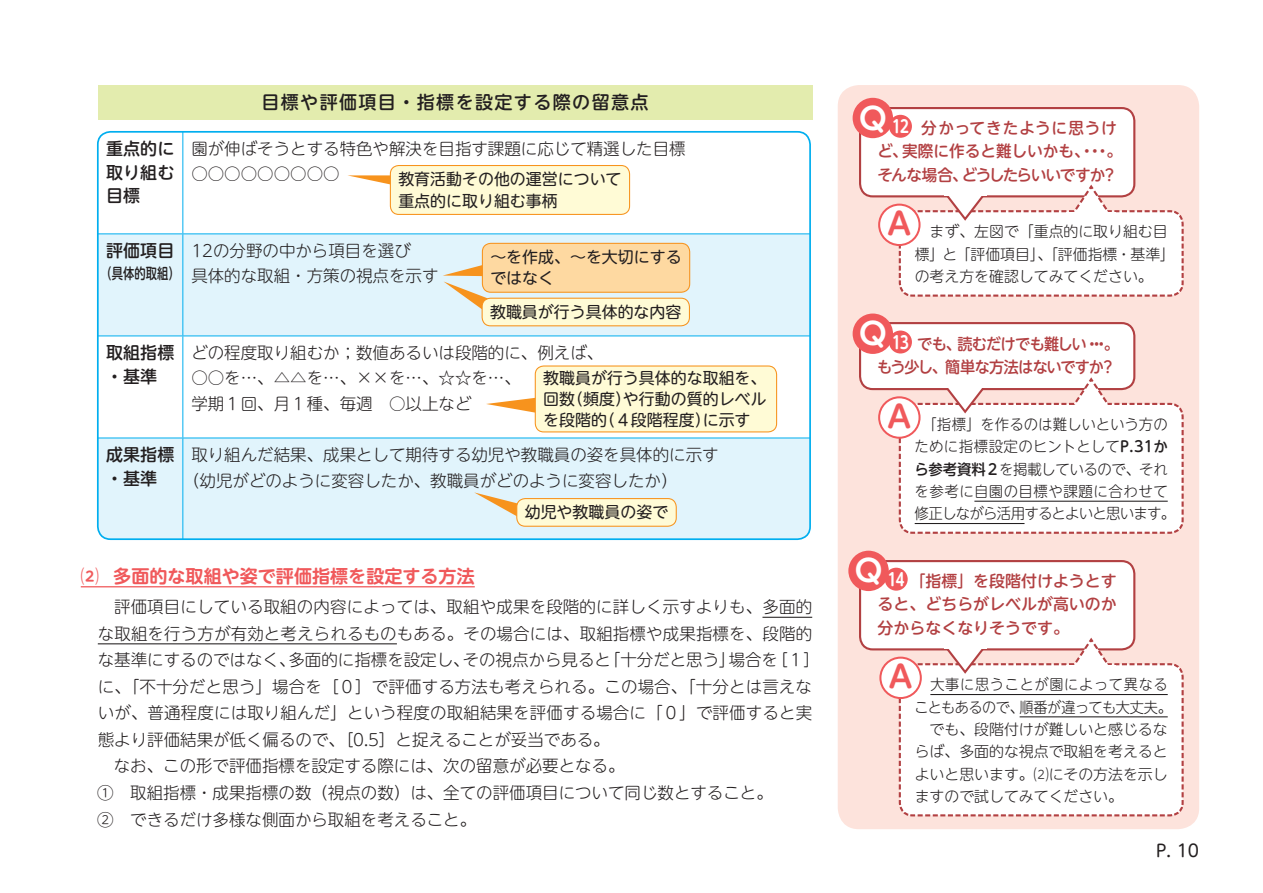
<style>
.page{position:relative;width:1263px;height:893px;background:#fff}
.page>*{position:absolute;margin:0;border:0;box-sizing:border-box;transform-origin:0 0}
.t1{font:700 30.3px "UD Shin M Go Pr 6 N De";color:#f0595b}
.t2{font:700 18px "UD Shin M Go Pr 6 N De";color:#f0595b}
.t3{font:500 18px "UD Shin M Go Pr 6 N";letter-spacing:.075em;color:#231f20}
.t4{font:700 17.25px "UD Shin M Go Pr 6 N De";color:#fff}
.t5{font:500 16.95px/23.4px "UD Shin M Go Pr 6 N";color:#231f20}
.t6{font:16.95px "UD Shin M Go Pr 6 N";color:#231f20}
.t7{font:300 16.5px/25.5px "UD Shin M Go Pr 6 N";color:#231f20}
.t8{font:15.9px/21.3px "UD Shin M Go Pr 6 N";color:#231f20}
.t9{font:500 15.9px/23.4px "UD Shin M Go Pr 6 N";color:#b24042;text-align:justify}
.t10{font:500 15.9px/23.4px "UD Shin M Go Pr 6 N";letter-spacing:-.05em;color:#b24042;text-align:right;scale:.95 1}
.t11{font:300 14.85px/22.4px "UD Shin M Go Pr 6 N";color:#231f20}
.t12{font:300 14.85px/22.4px "UD Shin M Go Pr 6 N";color:#231f20;scale:.95 1}
.t13{font:500 14.85px "UD Shin M Go Pr 6 N";color:#231f20;scale:.76 1}
.s1{font-weight:500}
</style>
<div class="page">
<div style="left:838px;top:85px;width:361px;height:744px;background:#fde3dc;border-radius:21px"></div>
<div style="left:860px;top:561px;width:274px;height:88px;background:#fff;border-radius:13px"></div>
<div style="left:859px;top:560px;width:276px;height:90px;border:2px solid #b24042;border-radius:13px"></div>
<div style="left:880px;top:658px;width:41px;height:40px;background:#fff;border-radius:50%"></div>
<div style="left:879px;top:657px;width:43px;height:42px;border:2px solid #f0595b;border-radius:50%"></div>
<svg style="left:898px;top:636px;width:286px;height:181px;background:#faf3f3"></svg>
<div style="left:1066px;top:665px;width:50px;height:6px;background:#fff"></div>
<div style="left:848px;top:551px;width:41px;height:40px;background:#f0595b;border-radius:50%"></div>
<div style="left:885px;top:568px;width:23px;height:23px;background:#f0595b;border-radius:50%"></div>
<div style="left:860px;top:108px;width:274px;height:88px;background:#fff;border-radius:13px"></div>
<div style="left:859px;top:107px;width:276px;height:90px;border:2px solid #b24042;border-radius:13px"></div>
<div style="left:879px;top:205px;width:40px;height:40px;background:#fff;border-radius:50%"></div>
<div style="left:878px;top:204px;width:42px;height:42px;border:2px solid #f0595b;border-radius:50%"></div>
<svg style="left:898px;top:183px;width:286px;height:114px"></svg>
<div style="left:1066px;top:212px;width:50px;height:6px;background:#fff"></div>
<div style="left:853px;top:98px;width:40px;height:40px;background:#f0595b;border-radius:50%"></div>
<div style="left:889px;top:115px;width:23px;height:23px;background:#f0595b;border-radius:50%"></div>
<div style="left:860px;top:323px;width:274px;height:66px;background:#fff;border-radius:13px"></div>
<div style="left:859px;top:322px;width:276px;height:68px;border:2px solid #b24042;border-radius:13px"></div>
<div style="left:879px;top:397px;width:40px;height:41px;background:#fff;border-radius:50%"></div>
<div style="left:878px;top:396px;width:42px;height:43px;border:2px solid #f0595b;border-radius:50%"></div>
<svg style="left:898px;top:375px;width:286px;height:159px"></svg>
<div style="left:1066px;top:405px;width:50px;height:6px;background:#fff"></div>
<div style="left:853px;top:314px;width:40px;height:40px;background:#f0595b;border-radius:50%"></div>
<div style="left:889px;top:331px;width:23px;height:22px;background:#f0595b;border-radius:50%"></div>
<div style="left:98px;top:85px;width:714px;height:34px;background:#e3ecae"></div>
<div style="left:100px;top:234px;width:708px;height:101px;background:#e1f4fc"></div>
<div style="left:98px;top:439px;width:712px;height:100px;background:#e1f4fc"></div>
<hr style="left:182px;top:132px;width:1px;height:101px;background:#00aeef">
<hr style="left:98px;top:233px;width:85px;height:1px;background:#00aeef">
<hr style="left:183px;top:233px;width:627px;height:1px;background:#00aeef">
<hr style="left:182px;top:234px;width:1px;height:101px;background:#00aeef">
<hr style="left:98px;top:335px;width:85px;height:1px;background:#00aeef">
<hr style="left:183px;top:335px;width:627px;height:1px;background:#00aeef">
<hr style="left:182px;top:336px;width:1px;height:102px;background:#00aeef">
<hr style="left:98px;top:438px;width:85px;height:1px;background:#00aeef">
<hr style="left:183px;top:438px;width:627px;height:1px;background:#00aeef">
<hr style="left:182px;top:438px;width:1px;height:101px;background:#00aeef">
<div style="left:97px;top:131px;width:714px;height:409px;border:2px solid #00aeef;border-radius:13px"></div>
<hr style="left:81px;top:586px;width:394px;height:1px;background:#f0595b">
<hr style="left:762px;top:617px;width:50px;height:1px;background:#231f20">
<hr style="left:98px;top:643px;width:299px;height:1px;background:#231f20">
<svg style="left:348px;top:175px;width:42px;height:10px"></svg>
<svg style="left:474px;top:492px;width:49px;height:27px"></svg>
<svg style="left:486px;top:396px;width:49px;height:20px"></svg>
<svg style="left:443px;top:263px;width:46px;height:50px;background:#e6dcc5"></svg>
<div style="left:390px;top:166px;width:240px;height:48px;background:#fffbd6;border-radius:9px"></div>
<div style="left:390px;top:165px;width:240px;height:50px;border:1px solid #f7931d;border-radius:9px"></div>
<div style="left:482px;top:243px;width:208px;height:49px;background:#fed9a1;border-radius:9px"></div>
<div style="left:482px;top:243px;width:208px;height:50px;border:1px solid #f7931d;border-radius:9px"></div>
<div style="left:482px;top:298px;width:207px;height:28px;background:#fffbd6;border-radius:9px"></div>
<div style="left:482px;top:298px;width:208px;height:28px;border:1px solid #f7931d;border-radius:9px"></div>
<div style="left:535px;top:366px;width:242px;height:66px;background:#fffbd6;border-radius:9px"></div>
<div style="left:535px;top:365px;width:242px;height:67px;border:1px solid #f7931d;border-radius:9px"></div>
<div style="left:517px;top:499px;width:159px;height:27px;background:#fffbd6;border-radius:9px"></div>
<div style="left:516px;top:498px;width:161px;height:29px;border:1px solid #f7931d;border-radius:9px"></div>
<p class="t3" style="left:261px;top:87px;width:389px">目標や評価項目・指標を設定する際の留意点</p>
<p class="t5" style="left:106px;top:136px;width:70px;text-align:justify">重点的に取り組む目標</p>
<p class="t7" style="left:191px;top:135px;width:496px">園が伸ばそうとする特色や解決を目指す課題に応じて精選した目標</p>
<p class="t7" style="left:191px;top:160px;width:150px">○○○○○○○○○</p>
<p class="t8" style="left:398px;top:168px;width:225px">教育活動その他の運営について重点的に取り組む事柄</p>
<p class="t5" style="left:106px;top:238px;width:70px">評価項目</p>
<p class="t13" style="left:101px;top:261px;width:106px">（具体的取組）</p>
<p class="t7" style="left:191px;top:237px;width:249px">12の分野の中から項目を選び<br>具体的な取組・方策の視点を示す</p>
<p class="t8" style="left:490px;top:246px;width:193px">～を作成、～を大切にするではなく</p>
<p class="t8" style="left:490px;top:300px;width:193px">教職員が行う具体的な内容</p>
<p class="t5" style="left:106px;top:340px;width:70px">取組指標・基準</p>
<p class="t7" style="left:191px;top:339px;width:413px">どの程度取り組むか；数値あるいは段階的に、例えば、</p>
<p class="t8" style="left:543px;top:366px;width:225px;text-align:justify">教職員が行う具体的な取組を、回数（頻度）や行動の質的レベルを段階的（４段階程度）に示す</p>
<p class="t7" style="left:191px;top:364px;width:331px">○○を…、△△を…、××を…、☆☆を…、学期１回、月１種、毎週　○以上など</p>
<p class="t5" style="left:106px;top:442px;width:70px">成果指標・基準</p>
<p class="t7" style="left:183px;top:441px;width:537px;text-indent:8px">取り組んだ結果、成果として期待する幼児や教職員の姿を具体的に示す（幼児がどのように変容したか、教職員がどのように変容したか）</p>
<p class="t8" style="left:525px;top:501px;width:145px">幼児や教職員の姿で</p>
<p class="t2" style="left:81px;top:560px;width:395px">⑵　多面的な取組や姿で評価指標を設定する方法</p>
<p class="t7" style="left:81px;top:593px;width:733px">　　評価項目にしている取組の内容によっては、取組や成果を段階的に詳しく示すよりも、多面的</p>
<p class="t7" style="left:98px;top:620px;width:716px">な取組を行う方が有効と考えられるものもある。その場合には、取組指標や成果指標を、段階的</p>
<p class="t7" style="left:98px;top:646px;width:724px">な基準にするのではなく、多面的に指標を設定し、その視点から見ると「十分だと思う」場合を［１］</p>
<p class="t7" style="left:98px;top:673px;width:716px">に、「不十分だと思う」場合を［０］で評価する方法も考えられる。この場合、「十分とは言えな</p>
<p class="t7" style="left:98px;top:699px;width:716px">いが、普通程度には取り組んだ」という程度の取組結果を評価する場合に「０」で評価すると実</p>
<p class="t7" style="left:98px;top:726px;width:513px">態より評価結果が低く偏るので、［0.5］と捉えることが妥当である。</p>
<p class="t7" style="left:81px;top:753px;width:545px">　　なお、この形で評価指標を設定する際には、次の留意が必要となる。</p>
<p class="t7" style="left:81px;top:779px;width:694px">　①　取組指標・成果指標の数（視点の数）は、全ての評価項目について同じ数とすること。</p>
<p class="t7" style="left:81px;top:806px;width:397px">　②　できるだけ多様な側面から取組を考えること。</p>
<p class="t4" style="left:858px;top:112px;width:52px"><sup>Ｑ</sup>12</p>
<p class="t9" style="left:877px;top:115px;width:246px;text-align:left;text-indent:44px">分かってきたように思うけど、実際に作ると難しいかも、・・・。そんな場合、どうしたらいいですか？</p>
<h1 class="t1" style="left:884px;top:198px;width:32px">Ａ</h1>
<p class="t11" style="left:915px;top:220px;width:262px">　まず、左図で「重点的に取り組む目標」と「評価項目」、「評価指標・基準」の考え方を確認してみてください。</p>
<p class="t4" style="left:858px;top:327px;width:52px"><sup>Ｑ</sup>13</p>
<p class="t10" style="left:877px;top:331px;width:256px">でも、読むだけでも難しい・・・。<br>もう少し、簡単な方法はないですか？</p>
<h1 class="t1" style="left:884px;top:391px;width:32px">Ａ</h1>
<p class="t11" style="left:914px;top:412px;width:262px;text-align:center">「指標」を作るのは難しいという方のために指標設定のヒントとして<span class="s1">P.31から参考資料２</span>を掲載しているので、それを参考に自園の目標や課題に合わせて修正しながら活用するとよいと思います。</p>
<p class="t4" style="left:853px;top:564px;width:52px"><sup>Ｑ</sup>14</p>
<p class="t9" style="left:878px;top:568px;width:241px;text-indent:24px">　「指標」を段階付けようとすると、どちらがレベルが高いのか分からなくなりそうです。</p>
<h1 class="t1" style="left:885px;top:651px;width:32px">Ａ</h1>
<p class="t12" style="left:914px;top:673px;width:273px;text-indent:16px">大事に思うことが園によって異なることもあるので、順番が違っても大丈夫。　でも、段階付けが難しいと感じるならば、多面的な視点で取組を考えるとよいと思います。⑵にその方法を示しますので試してみてください。</p>
<p class="t6" style="left:1156px;top:836px;width:44px">P. 10</p>
</div>
